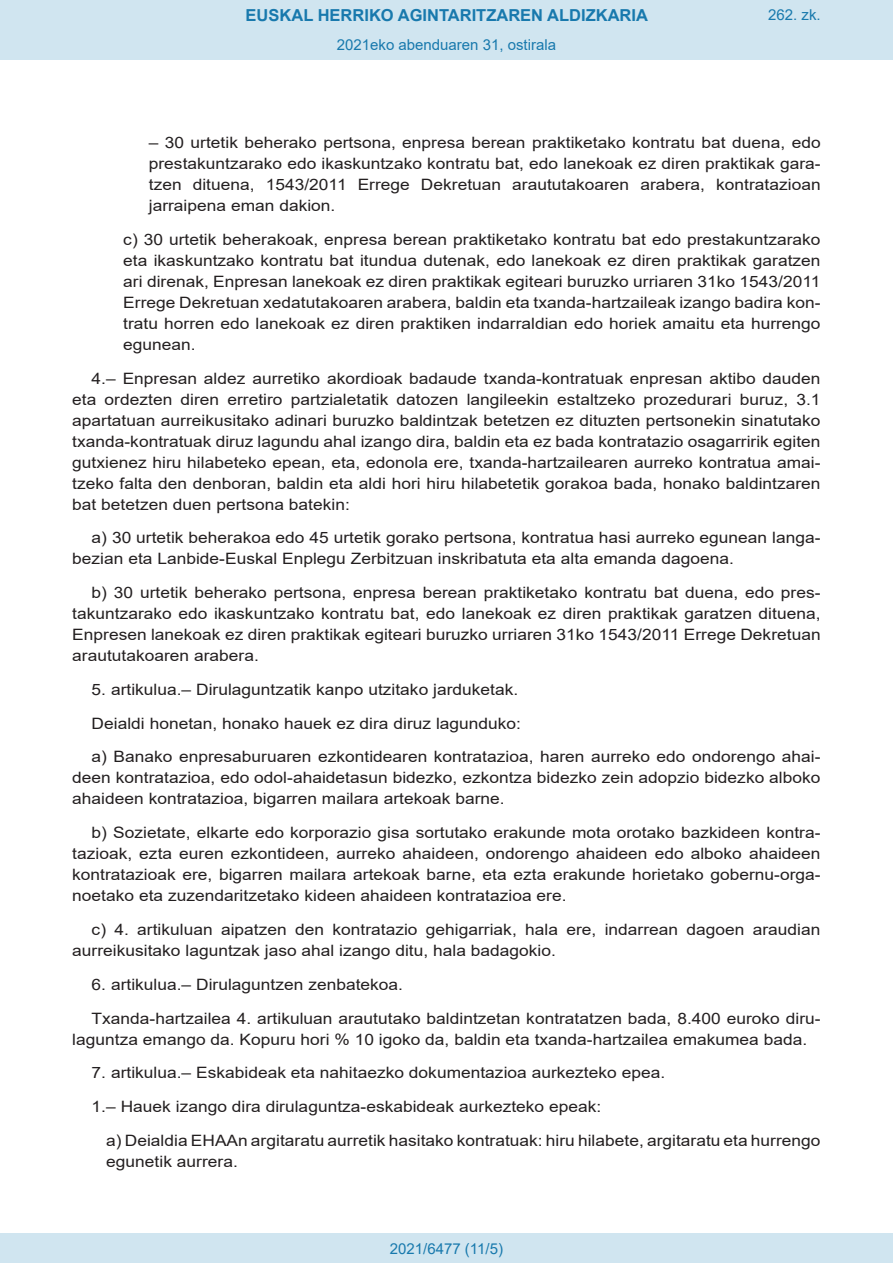
<style>
.page{position:relative;width:893px;height:1263px;background:#fff}
.page>*{position:absolute;margin:0;border:0;box-sizing:border-box;transform-origin:0 0}
.t1{font:700 16.5px "Arial";color:#1879ad}
.BOPVDetalle{font:15.6px/21px "Arial";color:#231f20;text-align:justify;scale:1.11 1}
.BOPVDetalle2{font:15.6px/21px "Arial";color:#231f20;text-align:justify;scale:1.11 1}
.BOPVDetalle3{font:15.6px/21px "Arial";color:#231f20;text-align:justify;scale:1.11 1}
.BOPVDetalle1{font:15.6px/21px "Arial";color:#231f20;scale:1.11 1}
.Paginacion_Centro{font:15px "Arial";color:#1879ad}
</style>
<div class="page">
<div style="left:0;top:0;width:893px;height:60px;background:#d0e5f0"></div>
<div style="left:0;top:1233px;width:893px;height:30px;background:#d0e5f0"></div>
<p class="t1" style="left:246px;top:3px;width:404px">EUSKAL HERRIKO AGINTARITZAREN ALDIZKARIA</p>
<p class="Paginacion_Centro" style="left:337px;top:35px;width:221px">2021eko abenduaren 31, ostirala</p>
<p class="Paginacion_Centro" style="left:768px;top:5px;width:54px">262. zk.</p>
<p class="BOPVDetalle3" style="left:149px;top:132px;width:607px">– 30 urtetik beherako pertsona, enpresa berean praktiketako kontratu bat duena, edo prestakuntzarako edo ikaskuntzako kontratu bat, edo lanekoak ez diren praktikak gara&shy;tzen dituena, 1543/2011 Errege Dekretuan araututakoaren arabera, kontratazioan jarraipena eman dakion.</p>
<p class="BOPVDetalle2" style="left:123px;top:229px;width:630px">c) 30 urtetik beherakoak, enpresa berean praktiketako kontratu bat edo prestakuntzarako eta ikaskuntzako kontratu bat itundua dutenak, edo lanekoak ez diren praktikak garatzen ari direnak, Enpresan lanekoak ez diren praktikak egiteari buruzko urriaren 31ko 1543/2011<br>Errege Dekretuan xedatutakoaren arabera, baldin eta txanda-hartzaileak izango badira kon&shy;tratu horren edo lanekoak ez diren praktiken indarraldian edo horiek amaitu eta hurrengo egunean.</p>
<p class="BOPVDetalle" style="left:72px;top:368px;width:676px;text-indent:19px">4.– Enpresan aldez aurretiko akordioak badaude txanda-kontratuak enpresan aktibo dauden eta ordezten diren erretiro partzialetatik datozen langileekin estaltzeko prozedurari buruz, 3.1 apartatuan aurreikusitako adinari buruzko baldintzak betetzen ez dituzten pertsonekin sinatutako txanda-kontratuak diruz lagundu ahal izango dira, baldin eta ez bada kontratazio osagarririk egiten gutxienez hiru hilabeteko epean, eta, edonola ere, txanda-hartzailearen aurreko kontratua amai&shy;tzeko falta den denboran, baldin eta aldi hori hiru hilabetetik gorakoa bada, honako baldintzaren bat betetzen duen pertsona batekin:</p>
<p class="BOPVDetalle" style="left:72px;top:527px;width:676px;text-indent:19px">a) 30 urtetik beherakoa edo 45 urtetik gorako pertsona, kontratua hasi aurreko egunean langa&shy;bezian eta Lanbide-Euskal Enplegu Zerbitzuan inskribatuta eta alta emanda dagoena.</p>
<p class="BOPVDetalle" style="left:72px;top:582px;width:676px;text-indent:19px">b) 30 urtetik beherako pertsona, enpresa berean praktiketako kontratu bat duena, edo pres&shy;takuntzarako edo ikaskuntzako kontratu bat, edo lanekoak ez diren praktikak garatzen dituena, Enpresen lanekoak ez diren praktikak egiteari buruzko urriaren 31ko 1543/2011 Errege Dekretuan araututakoaren arabera.</p>
<p class="BOPVDetalle" style="left:92px;top:679px;width:386px">5. artikulua.– Dirulaguntzatik kanpo utzitako jarduketak.</p>
<p class="BOPVDetalle" style="left:92px;top:713px;width:388px">Deialdi honetan, honako hauek ez dira diruz lagunduko:</p>
<p class="BOPVDetalle" style="left:72px;top:746px;width:676px;text-indent:19px">a) Banako enpresaburuaren ezkontidearen kontratazioa, haren aurreko edo ondorengo ahai&shy;deen kontratazioa, edo odol-ahaidetasun bidezko, ezkontza bidezko zein adopzio bidezko alboko ahaideen kontratazioa, bigarren mailara artekoak barne.</p>
<p class="BOPVDetalle" style="left:72px;top:822px;width:676px;text-indent:19px">b) Sozietate, elkarte edo korporazio gisa sortutako erakunde mota orotako bazkideen kontra&shy;tazioak, ezta euren ezkontideen, aurreko ahaideen, ondorengo ahaideen edo alboko ahaideen kontratazioak ere, bigarren mailara artekoak barne, eta ezta erakunde horietako gobernu-orga&shy;noetako eta zuzendaritzetako kideen ahaideen kontratazioa ere.</p>
<p class="BOPVDetalle" style="left:72px;top:919px;width:675px;text-indent:19px">c) 4. artikuluan aipatzen den kontratazio gehigarriak, hala ere, indarrean dagoen araudian aurreikusitako laguntzak jaso ahal izango ditu, hala badagokio.</p>
<p class="BOPVDetalle" style="left:92px;top:974px;width:282px">6. artikulua.– Dirulaguntzen zenbatekoa.</p>
<p class="BOPVDetalle" style="left:72px;top:1007px;width:676px;text-indent:19px">Txanda-hartzailea 4. artikuluan araututako baldintzetan kontratatzen bada, 8.400 euroko diru&shy;laguntza emango da. Kopuru hori % 10 igoko da, baldin eta txanda-hartzailea emakumea bada.</p>
<p class="BOPVDetalle" style="left:92px;top:1062px;width:518px">7. artikulua.– Eskabideak eta nahitaezko dokumentazioa aurkezteko epea.</p>
<p class="BOPVDetalle" style="left:92px;top:1096px;width:461px">1.– Hauek izango dira dirulaguntza-eskabideak aurkezteko epeak:</p>
<p class="BOPVDetalle1" style="left:106px;top:1130px;width:645px">a) Deialdia EHAAn argitaratu aurretik hasitako kontratuak: hiru hilabete, argitaratu eta hurrengo egunetik aurrera.</p>
<p class="Paginacion_Centro" style="left:390px;top:1238px;width:115px">2021/6477 (11/5)</p>
</div>
